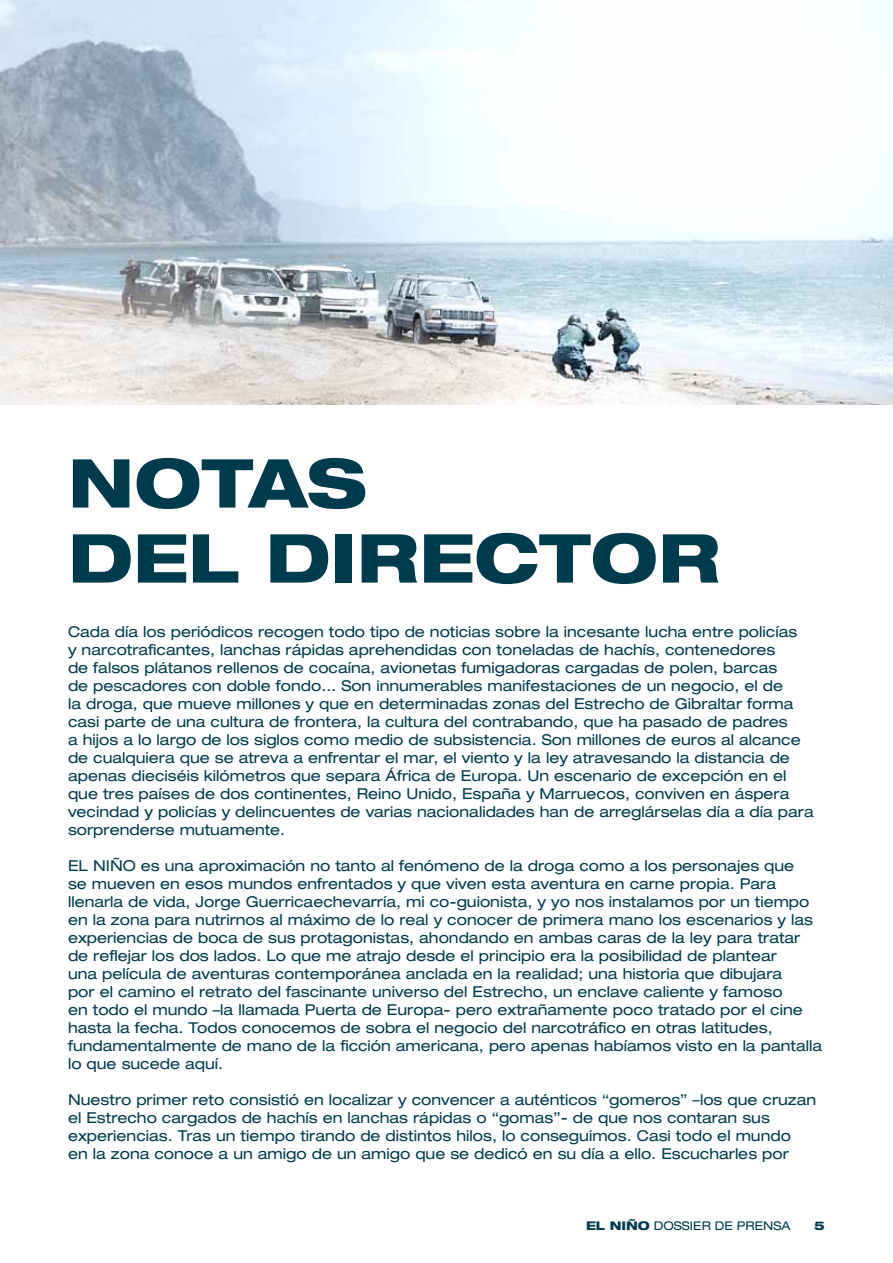
<style>
.page{position:relative;width:893px;height:1263px;background:#fff}
.page>*{position:absolute;margin:0;border:0;box-sizing:border-box;transform-origin:0 0}
.t1{font:800 expanded 67.5px/75px "Helvetica Neue LT Std";color:#003a4d}
.t2{font:expanded 15px/18px "Helvetica Neue LT Std";color:#003a4d}
.t3{font:expanded 12px "Helvetica Neue LT Std";color:#003a4d}
.t4{font:800 expanded 12px "Helvetica Neue LT Std";color:#003a4d}
.s1{font-weight:800}
</style>
<div class="page">
<img style="left:0;top:0;width:893px;height:405px">
<h1 class="t1" style="left:68px;top:444px;width:60px">NOTAS<br>DEL</h1>
<h1 class="t1" style="left:266px;top:519px;width:58px">DIRECTOR</h1>
<p class="t2" style="left:68px;top:622px;width:747px">Cada día los periódicos recogen todo tipo de noticias sobre la incesante lucha entre policías<br>y narcotraficantes, lanchas rápidas aprehendidas con toneladas de hachís, contenedores<br>de falsos plátanos rellenos de cocaína, avionetas fumigadoras cargadas de polen, barcas<br>de pescadores con doble fondo… Son innumerables manifestaciones de un negocio, el de<br>la droga, que mueve millones y que en determinadas zonas del Estrecho de Gibraltar forma casi parte de una cultura de frontera, la cultura del contrabando, que ha pasado de padres<br>a hijos a lo largo de los siglos como medio de subsistencia. Son millones de euros al alcance de cualquiera que se atreva a enfrentar el mar, el viento y la ley atravesando la distancia de apenas dieciséis kilómetros que separa África de Europa. Un escenario de excepción en el que tres países de dos continentes, Reino Unido, España y Marruecos, conviven en áspera vecindad y policías y delincuentes de varias nacionalidades han de arreglárselas día a día para sorprenderse mutuamente.</p>
<p class="t2" style="left:68px;top:856px;width:756px">EL NI ÑO es una aproximación no tanto al fenómeno de la droga como a los personajes que<br>se mueven en esos mundos enfrentados y que viven esta aventura en carne propia. Para llenarla de vida, Jorge Guerricaechevarría, mi co-guionista, y yo nos instalamos por un tiempo en la zona para nutrirnos al máximo de lo real y conocer de primera mano los escenarios y las experiencias de boca de sus protagonistas, ahondando en ambas caras de la ley para tratar de reflejar los dos lados. Lo que me atrajo desde el principio era la posibilidad de plantear<br>una película de aventuras contemporánea anclada en la realidad; una historia que dibujara<br>por el camino el retrato del fascinante universo del Estrecho, un enclave caliente y famoso<br>en todo el mundo –la llamada Puerta de Europa- pero extrañamente poco tratado por el cine hasta la fecha. Todos conocemos de sobra el negocio del narcotráfico en otras latitudes, fundamentalmente de mano de la ficción americana, pero apenas habíamos visto en la pantalla lo que sucede aquí.</p>
<p class="t2" style="left:68px;top:1090px;width:750px">N uestro primer reto consistió en localizar y convencer a auténticos “gomeros” –los que cruzan el Estrecho cargados de hachís en lanchas rápidas o “gomas”- de que nos contaran sus experiencias. Tras un tiempo tirando de distintos hilos, lo conseguimos. Casi todo el mundo<br>en la zona conoce a un amigo de un amigo que se dedicó en su día a ello. Escucharles por</p>
<p class="t3" style="left:586px;top:1218px;width:206px"><span class="s1">EL NI ÑO</span> dossier de prensa</p>
<p class="t4" style="left:814px;top:1218px;width:12px">5</p>
</div>
